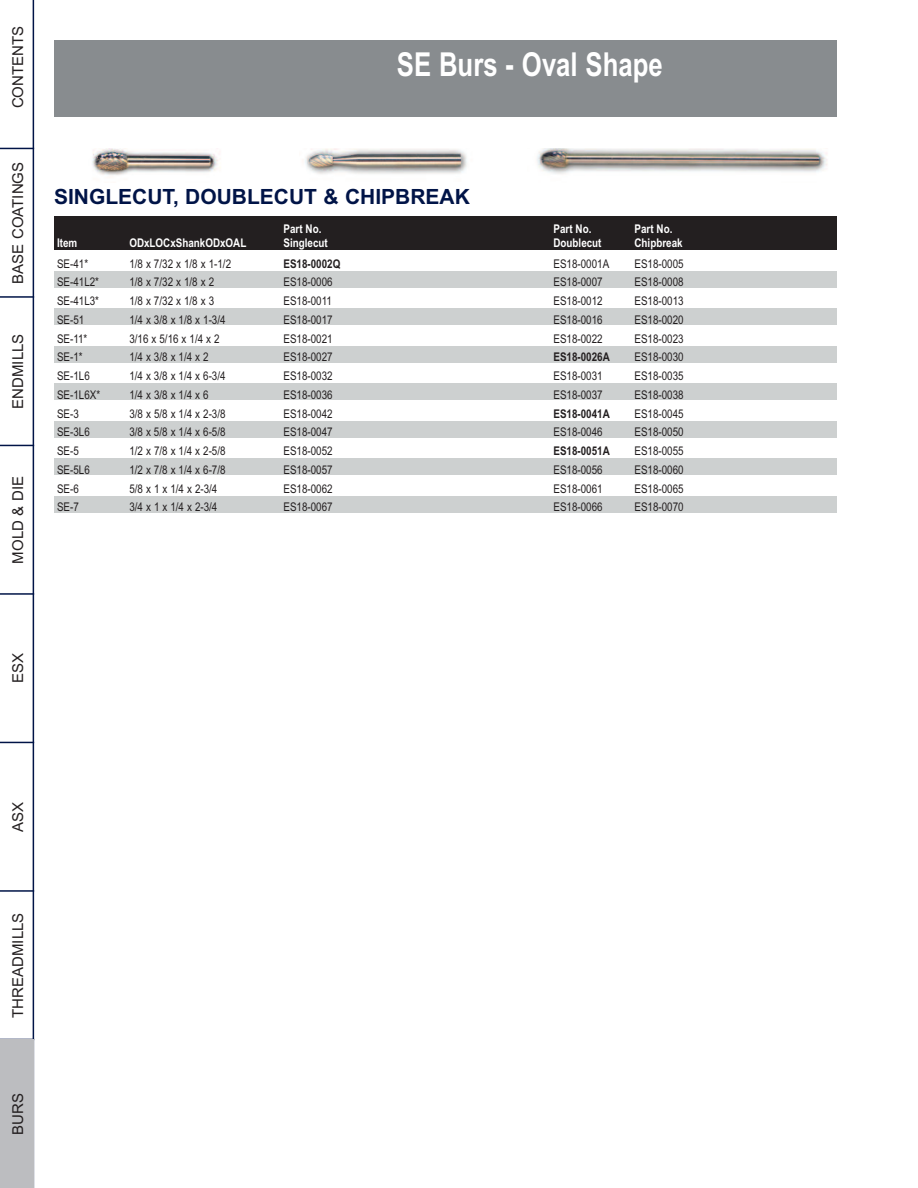
<style>
.page{position:relative;width:918px;height:1188px;background:#fff}
.page>*{position:absolute;margin:0;border:0;box-sizing:border-box;transform-origin:0 0}
.t1{font:700 33px "Arial";color:#fff;scale:.78 1}
.t2{font:700 21px "Arial";color:#001447}
.t3{font:15px "Arial";color:#231f20}
.t4{font:12px "Arial Narrow";color:#231f20}
.t5{font:700 12px "Arial Narrow";color:#fff}
.t6{font:700 12px "Arial Narrow";color:#231f20}
</style>
<div class="page">
<div style="left:54px;top:40px;width:783px;height:77px;background:#888c8f"></div>
<hr style="left:0;top:148px;width:34px;height:1px;background:#001447">
<hr style="left:0;top:296px;width:34px;height:2px;background:#001447">
<hr style="left:0;top:445px;width:34px;height:1px;background:#001447">
<hr style="left:0;top:593px;width:34px;height:2px;background:#001447">
<hr style="left:0;top:742px;width:34px;height:1px;background:#001447">
<hr style="left:0;top:890px;width:34px;height:2px;background:#001447">
<hr style="left:33px;top:0;width:1px;height:1188px;background:#001447">
<div style="left:0;top:1039px;width:34px;height:149px;background:#bcbdc0"></div>
<div style="left:54px;top:271px;width:783px;height:17px;background:#cdd0d0"></div>
<div style="left:54px;top:309px;width:783px;height:16px;background:#cdd0d0"></div>
<div style="left:54px;top:346px;width:783px;height:17px;background:#cdd0d0"></div>
<div style="left:54px;top:384px;width:783px;height:16px;background:#cdd0d0"></div>
<div style="left:54px;top:421px;width:783px;height:17px;background:#cdd0d0"></div>
<div style="left:54px;top:459px;width:783px;height:16px;background:#cdd0d0"></div>
<div style="left:54px;top:496px;width:783px;height:16px;background:#cdd0d0"></div>
<div style="left:54px;top:216px;width:783px;height:34px;background:#231f20"></div>
<img style="left:92px;top:148px;width:129px;height:27px">
<img style="left:305px;top:148px;width:162px;height:26px">
<img style="left:537px;top:148px;width:290px;height:26px">
<p class="t3" style="left:9px;top:108px;width:84px;rotate:-90deg">CONTENTS</p>
<p class="t3" style="left:9px;top:284px;width:123px;rotate:-90deg">BASE COATINGS</p>
<p class="t3" style="left:9px;top:409px;width:77px;rotate:-90deg">ENDMILLS</p>
<p class="t3" style="left:9px;top:564px;width:89px;rotate:-90deg">MOLD &amp; DIE</p>
<h1 class="t1" style="left:397px;top:45px;width:343px">SE Burs - Oval Shape</h1>
<h2 class="t2" style="left:54px;top:185px;width:417px">SINgLECUT, DOUBLECUT &amp; CHIPBREAK</h2>
<p class="t5" style="left:284px;top:222px;width:40px">Part No.</p>
<p class="t5" style="left:554px;top:222px;width:40px">Part No.</p>
<p class="t5" style="left:635px;top:222px;width:40px">Part No.</p>
<p class="t5" style="left:57px;top:236px;width:22px">Item</p>
<p class="t5" style="left:129px;top:236px;width:119px">ODxLOCxShankODxOAL</p>
<p class="t5" style="left:284px;top:236px;width:46px">Singlecut</p>
<p class="t5" style="left:554px;top:236px;width:50px">Doublecut</p>
<p class="t5" style="left:635px;top:236px;width:50px">Chipbreak</p>
<p class="t4" style="left:57px;top:257px;width:33px">SE-41*</p>
<p class="t4" style="left:129px;top:257px;width:103px">1/8 x 7/32 x 1/8 x 1-1/2</p>
<p class="t6" style="left:284px;top:257px;width:58px">ES18-0002Q</p>
<p class="t4" style="left:554px;top:257px;width:57px">ES18-0001A</p>
<p class="t4" style="left:634px;top:257px;width:51px">ES18-0005</p>
<p class="t4" style="left:57px;top:275px;width:44px">SE-41L2*</p>
<p class="t4" style="left:129px;top:275px;width:86px">1/8 x 7/32 x 1/8 x 2</p>
<p class="t4" style="left:284px;top:275px;width:51px">ES18-0006</p>
<p class="t4" style="left:554px;top:275px;width:51px">ES18-0007</p>
<p class="t4" style="left:635px;top:275px;width:51px">ES18-0008</p>
<p class="t4" style="left:57px;top:294px;width:44px">SE-41L3*</p>
<p class="t4" style="left:129px;top:294px;width:86px">1/8 x 7/32 x 1/8 x 3</p>
<p class="t4" style="left:284px;top:294px;width:50px">ES18-0011</p>
<p class="t4" style="left:554px;top:294px;width:51px">ES18-0012</p>
<p class="t4" style="left:635px;top:294px;width:51px">ES18-0013</p>
<p class="t4" style="left:57px;top:313px;width:29px">SE-51</p>
<p class="t4" style="left:129px;top:313px;width:98px">1/4 x 3/8 x 1/8 x 1-3/4</p>
<p class="t4" style="left:283px;top:313px;width:51px">ES18-0017</p>
<p class="t4" style="left:554px;top:313px;width:51px">ES18-0016</p>
<p class="t4" style="left:635px;top:313px;width:51px">ES18-0020</p>
<p class="t4" style="left:57px;top:332px;width:32px">SE-11*</p>
<p class="t4" style="left:129px;top:332px;width:92px">3/16 x 5/16 x 1/4 x 2</p>
<p class="t4" style="left:284px;top:332px;width:51px">ES18-0021</p>
<p class="t4" style="left:554px;top:332px;width:51px">ES18-0022</p>
<p class="t4" style="left:635px;top:332px;width:51px">ES18-0023</p>
<p class="t4" style="left:57px;top:350px;width:27px">SE-1*</p>
<p class="t4" style="left:129px;top:350px;width:81px">1/4 x 3/8 x 1/4 x 2</p>
<p class="t4" style="left:284px;top:350px;width:51px">ES18-0027</p>
<p class="t6" style="left:554px;top:350px;width:58px">ES18-0026A</p>
<p class="t4" style="left:634px;top:350px;width:51px">ES18-0030</p>
<p class="t4" style="left:57px;top:369px;width:34px">SE-1L6</p>
<p class="t4" style="left:129px;top:369px;width:98px">1/4 x 3/8 x 1/4 x 6-3/4</p>
<p class="t4" style="left:283px;top:369px;width:51px">ES18-0032</p>
<p class="t4" style="left:554px;top:369px;width:51px">ES18-0031</p>
<p class="t4" style="left:635px;top:369px;width:51px">ES18-0035</p>
<p class="t4" style="left:57px;top:388px;width:45px">SE-1L6X*</p>
<p class="t4" style="left:129px;top:388px;width:81px">1/4 x 3/8 x 1/4 x 6</p>
<p class="t4" style="left:284px;top:388px;width:51px">ES18-0036</p>
<p class="t4" style="left:554px;top:388px;width:51px">ES18-0037</p>
<p class="t4" style="left:635px;top:388px;width:51px">ES18-0038</p>
<p class="t4" style="left:57px;top:407px;width:23px">SE-3</p>
<p class="t4" style="left:129px;top:407px;width:98px">3/8 x 5/8 x 1/4 x 2-3/8</p>
<p class="t4" style="left:283px;top:407px;width:51px">ES18-0042</p>
<p class="t6" style="left:554px;top:407px;width:58px">ES18-0041A</p>
<p class="t4" style="left:634px;top:407px;width:51px">ES18-0045</p>
<p class="t4" style="left:57px;top:425px;width:34px">SE-3L6</p>
<p class="t4" style="left:129px;top:425px;width:98px">3/8 x 5/8 x 1/4 x 6-5/8</p>
<p class="t4" style="left:283px;top:425px;width:51px">ES18-0047</p>
<p class="t4" style="left:554px;top:425px;width:51px">ES18-0046</p>
<p class="t4" style="left:634px;top:425px;width:51px">ES18-0050</p>
<p class="t4" style="left:57px;top:444px;width:23px">SE-5</p>
<p class="t4" style="left:129px;top:444px;width:98px">1/2 x 7/8 x 1/4 x 2-5/8</p>
<p class="t4" style="left:283px;top:444px;width:51px">ES18-0052</p>
<p class="t6" style="left:554px;top:444px;width:58px">ES18-0051A</p>
<p class="t4" style="left:634px;top:444px;width:51px">ES18-0055</p>
<p class="t4" style="left:57px;top:463px;width:34px">SE-5L6</p>
<p class="t4" style="left:129px;top:463px;width:98px">1/2 x 7/8 x 1/4 x 6-7/8</p>
<p class="t4" style="left:283px;top:463px;width:51px">ES18-0057</p>
<p class="t4" style="left:554px;top:463px;width:51px">ES18-0056</p>
<p class="t4" style="left:634px;top:463px;width:51px">ES18-0060</p>
<p class="t4" style="left:57px;top:481px;width:23px">SE-6</p>
<p class="t4" style="left:129px;top:481px;width:90px">5/8 x 1 x 1/4 x 2-3/4</p>
<p class="t4" style="left:284px;top:481px;width:51px">ES18-0062</p>
<p class="t4" style="left:554px;top:481px;width:51px">ES18-0061</p>
<p class="t4" style="left:634px;top:481px;width:51px">ES18-0065</p>
<p class="t4" style="left:57px;top:500px;width:23px">SE-7</p>
<p class="t4" style="left:129px;top:500px;width:90px">3/4 x 1 x 1/4 x 2-3/4</p>
<p class="t4" style="left:284px;top:500px;width:51px">ES18-0067</p>
<p class="t4" style="left:554px;top:500px;width:51px">ES18-0066</p>
<p class="t4" style="left:634px;top:500px;width:51px">ES18-0070</p>
<p class="t3" style="left:9px;top:683px;width:32px;rotate:-90deg">ESX</p>
<p class="t3" style="left:9px;top:832px;width:32px;rotate:-90deg">ASX</p>
<p class="t3" style="left:9px;top:1018px;width:107px;rotate:-90deg">THREADMILLS</p>
<p class="t3" style="left:9px;top:1135px;width:43px;rotate:-90deg">BURS</p>
</div>
